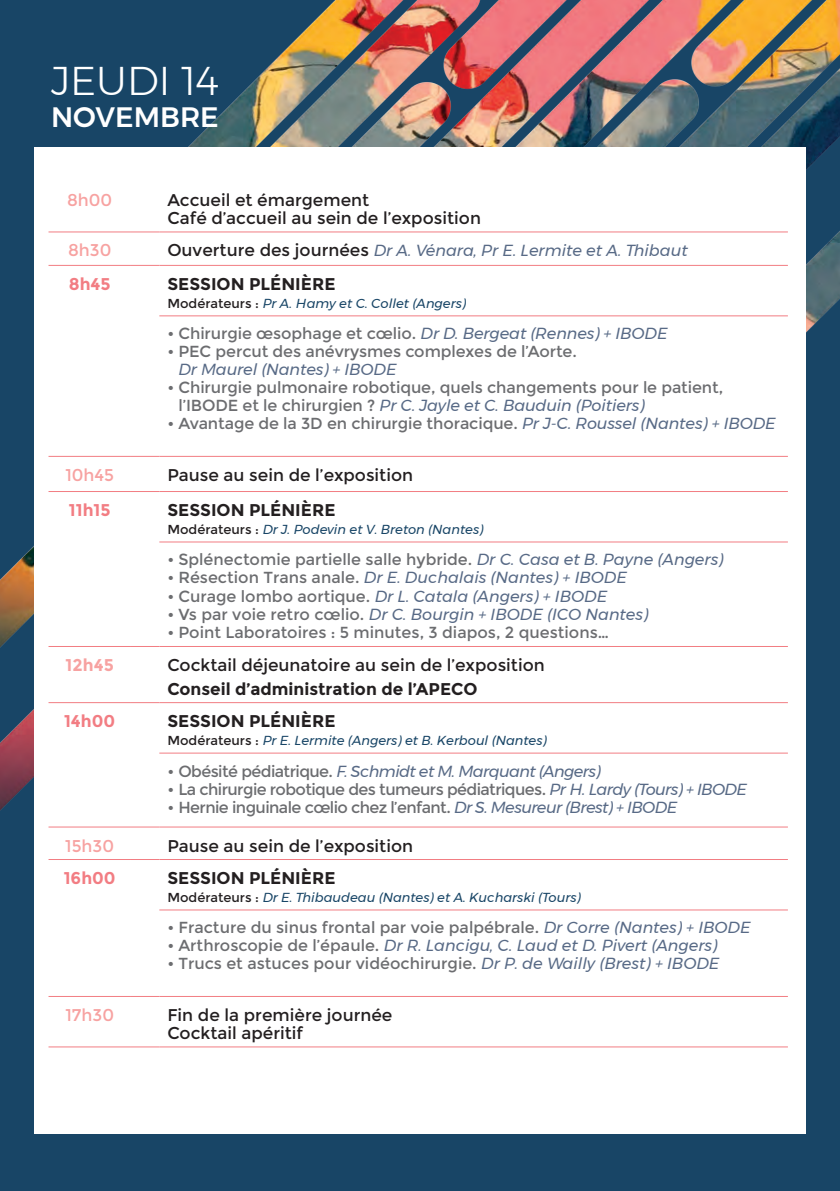
<style>
.page{position:relative;width:840px;height:1191px;background:#fff}
.page>*{position:absolute;margin:0;border:0;box-sizing:border-box;transform-origin:0 0}
.t1{font:300 40px "Montserrat";color:#fff}
.t2{font:500 28px "Montserrat";color:#fff}
.t3{font:17px "Montserrat";color:#231f20}
.t4{font:700 17px "Montserrat";color:#231f20}
.t5{font:17px "Montserrat";color:#f7a2a1}
.t6{font:700 17px "Montserrat";color:#f27d83}
.t7{font:700 17px "Montserrat";color:#f7a2a1}
.t8{font:16px/18px "Montserrat";letter-spacing:-.005em;color:#6c6d70}
.t9{font:italic 16px "Montserrat";color:#586a86}
.t10{font:16px "Montserrat";letter-spacing:-.035em;color:#6c6d70}
.t11{font:italic 16px "Montserrat";letter-spacing:-.035em;color:#586a86}
.t12{font:italic 13px "Montserrat";color:#184566}
.s1{font-style:normal;font-size:17px;color:#231f20}
.s2{font-style:normal;color:#231f20}
.s3{font-style:italic;color:#586a86}
.s4{font-style:normal;color:#6c6d70}
</style>
<div class="page">
<div style="left:0;top:0;width:839px;height:1191px;background:#184566"></div>
<img style="left:0;top:0;width:839px;height:811px">
<img style="left:805px;top:411px;width:34px;height:723px">
<div style="left:34px;top:147px;width:771px;height:987px;background:#fff"></div>
<hr style="left:48px;top:265px;width:83px;height:1px;background:#f27d83">
<svg style="left:131px;top:265px;width:28px;height:1px"></svg>
<hr style="left:48px;top:491px;width:83px;height:1px;background:#f27d83">
<svg style="left:131px;top:491px;width:28px;height:1px"></svg>
<hr style="left:48px;top:702px;width:83px;height:1px;background:#f27d83">
<svg style="left:131px;top:702px;width:28px;height:1px"></svg>
<hr style="left:48px;top:859px;width:83px;height:1px;background:#f27d83">
<svg style="left:131px;top:859px;width:28px;height:1px"></svg>
<hr style="left:48px;top:1046px;width:83px;height:1px;background:#f27d83">
<svg style="left:131px;top:1046px;width:28px;height:1px"></svg>
<hr style="left:159px;top:265px;width:628px;height:1px;background:#f27d83">
<hr style="left:159px;top:491px;width:628px;height:1px;background:#f27d83">
<hr style="left:159px;top:702px;width:628px;height:1px;background:#f27d83">
<hr style="left:159px;top:859px;width:628px;height:1px;background:#f27d83">
<hr style="left:159px;top:1046px;width:628px;height:1px;background:#f27d83">
<hr style="left:48px;top:456px;width:83px;height:1px;background:#f27d83">
<svg style="left:131px;top:456px;width:28px;height:1px"></svg>
<hr style="left:48px;top:646px;width:83px;height:1px;background:#f27d83">
<svg style="left:131px;top:646px;width:28px;height:1px"></svg>
<hr style="left:48px;top:826px;width:83px;height:1px;background:#f27d83">
<svg style="left:131px;top:826px;width:28px;height:1px"></svg>
<hr style="left:48px;top:996px;width:83px;height:1px;background:#f27d83">
<svg style="left:131px;top:996px;width:28px;height:1px"></svg>
<hr style="left:159px;top:456px;width:628px;height:1px;background:#f27d83">
<hr style="left:159px;top:646px;width:628px;height:1px;background:#f27d83">
<hr style="left:159px;top:826px;width:628px;height:1px;background:#f27d83">
<hr style="left:159px;top:996px;width:628px;height:1px;background:#f27d83">
<hr style="left:48px;top:231px;width:83px;height:1px;background:#f27d83">
<svg style="left:131px;top:231px;width:28px;height:1px"></svg>
<hr style="left:159px;top:231px;width:628px;height:1px;background:#f27d83">
<hr style="left:159px;top:315px;width:628px;height:1px;background:#f27d83">
<hr style="left:159px;top:541px;width:628px;height:1px;background:#f27d83">
<hr style="left:159px;top:752px;width:628px;height:1px;background:#f27d83">
<hr style="left:159px;top:909px;width:628px;height:1px;background:#f27d83">
<p class="t1" style="left:51px;top:51px;width:169px">JEUDI 14</p>
<p class="t2" style="left:51px;top:96px;width:169px">NOVEMBRE</p>
<p class="t5" style="left:67px;top:190px;width:47px">8h00</p>
<p class="t3" style="left:167px;top:190px;width:203px">Accueil et émargement</p>
<p class="t3" style="left:167px;top:208px;width:315px">Café d’accueil au sein de l’exposition</p>
<p class="t5" style="left:68px;top:240px;width:45px">8h30</p>
<p class="t9" style="left:167px;top:238px;width:521px"><span class="s1">Ouverture des journées</span> Dr A. Vénara, Pr E. Lermite et A. Thibaut</p>
<p class="t6" style="left:69px;top:274px;width:43px">8h45</p>
<p class="t4" style="left:167px;top:274px;width:169px">SESSION PLÉNIÈRE</p>
<p class="t12" style="left:167px;top:293px;width:300px"><span class="s2">Modérateurs :</span> Pr A. Hamy et C. Collet (Angers)</p>
<p class="t8" style="left:167px;top:325px;width:501px">• Chirurgie œsophage et cœlio. <span class="s3">Dr D. Bergeat (Rennes) + IBODE</span></p>
<p class="t8" style="left:178px;top:343px;width:400px;text-indent:-11px">• PEC percut des anévrysmes complexes de l’Aorte.<br><span class="s3">Dr Maurel (Nantes) + IBODE</span></p>
<p class="t8" style="left:178px;top:379px;width:546px;text-indent:-11px">• Chirurgie pulmonaire robotique, quels changements pour le patient, l’IBODE et le chirurgien ? <span class="s3">Pr C. Jayle et C. Bauduin (Poitiers)</span></p>
<p class="t8" style="left:167px;top:415px;width:609px">• Avantage de la 3D en chirurgie thoracique. <span class="s3">Pr J-C. Roussel (Nantes) + IBODE</span></p>
<p class="t5" style="left:65px;top:465px;width:50px">10h45</p>
<p class="t3" style="left:167px;top:465px;width:247px">Pause au sein de l’exposition</p>
<p class="t6" style="left:69px;top:500px;width:43px">11h15</p>
<p class="t4" style="left:167px;top:500px;width:169px">SESSION PLÉNIÈRE</p>
<p class="t12" style="left:167px;top:519px;width:317px"><span class="s2">Modérateurs :</span> Dr J. Podevin et V. Breton (Nantes)</p>
<p class="t8" style="left:167px;top:551px;width:557px">• Splénectomie partielle salle hybride. <span class="s3">Dr C. Casa et B. Payne (Angers)</span></p>
<p class="t9" style="left:167px;top:565px;width:461px"><span class="s4">• Résection Trans anale.</span> Dr E. Duchalais (Nantes) + IBODE</p>
<p class="t9" style="left:167px;top:583px;width:441px"><span class="s4">• Curage lombo aortique.</span> Dr L. Catala (Angers) + IBODE</p>
<p class="t9" style="left:167px;top:601px;width:482px"><span class="s4">• Vs par voie retro cœlio.</span> Dr C. Bourgin + IBODE (ICO Nantes)</p>
<p class="t8" style="left:167px;top:623px;width:443px">• Point Laboratoires : 5 minutes, 3 diapos, 2 questions…</p>
<p class="t7" style="left:66px;top:655px;width:50px">12h45</p>
<p class="t3" style="left:167px;top:655px;width:379px">Cocktail déjeunatoire au sein de l’exposition</p>
<p class="t4" style="left:167px;top:678px;width:311px">Conseil d’administration de l’APECO</p>
<p class="t6" style="left:64px;top:711px;width:53px">14h00</p>
<p class="t4" style="left:167px;top:711px;width:169px">SESSION PLÉNIÈRE</p>
<p class="t12" style="left:167px;top:730px;width:381px"><span class="s2">Modérateurs :</span> Pr E. Lermite (Angers) et B. Kerboul (Nantes)</p>
<p class="t11" style="left:167px;top:758px;width:434px"><span class="s4">• Obésité pédiatrique.</span> F. Schmidt et M. Marquant (Angers)</p>
<p class="t10" style="left:167px;top:779px;width:581px">• La chirurgie robotique des tumeurs pédiatriques. <span class="s3">Pr H. Lardy (Tours) + IBODE</span></p>
<p class="t10" style="left:167px;top:797px;width:511px">• Hernie inguinale cœlio chez l’enfant. <span class="s3">Dr S. Mesureur (Brest) + IBODE</span></p>
<p class="t5" style="left:65px;top:835px;width:50px">15h30</p>
<p class="t3" style="left:167px;top:835px;width:247px">Pause au sein de l’exposition</p>
<p class="t6" style="left:64px;top:868px;width:53px">16h00</p>
<p class="t4" style="left:167px;top:868px;width:169px">SESSION PLÉNIÈRE</p>
<p class="t12" style="left:167px;top:887px;width:414px"><span class="s2">Modérateurs :</span> Dr E. Thibaudeau (Nantes) et A. Kucharski (Tours)</p>
<p class="t8" style="left:167px;top:919px;width:584px">• Fracture du sinus frontal par voie palpébrale. <span class="s3">Dr Corre (Nantes) + IBODE</span></p>
<p class="t9" style="left:167px;top:933px;width:551px"><span class="s4">• Arthroscopie de l’épaule.</span> Dr R. Lancigu, C. Laud et D. Pivert (Angers)</p>
<p class="t8" style="left:167px;top:955px;width:553px">• Trucs et astuces pour vidéochirurgie. <span class="s3">Dr P. de Wailly (Brest) + IBODE</span></p>
<p class="t5" style="left:65px;top:1005px;width:50px">17h30</p>
<p class="t3" style="left:167px;top:1005px;width:226px">Fin de la première journée</p>
<p class="t3" style="left:167px;top:1023px;width:137px">Cocktail apéritif</p>
</div>
